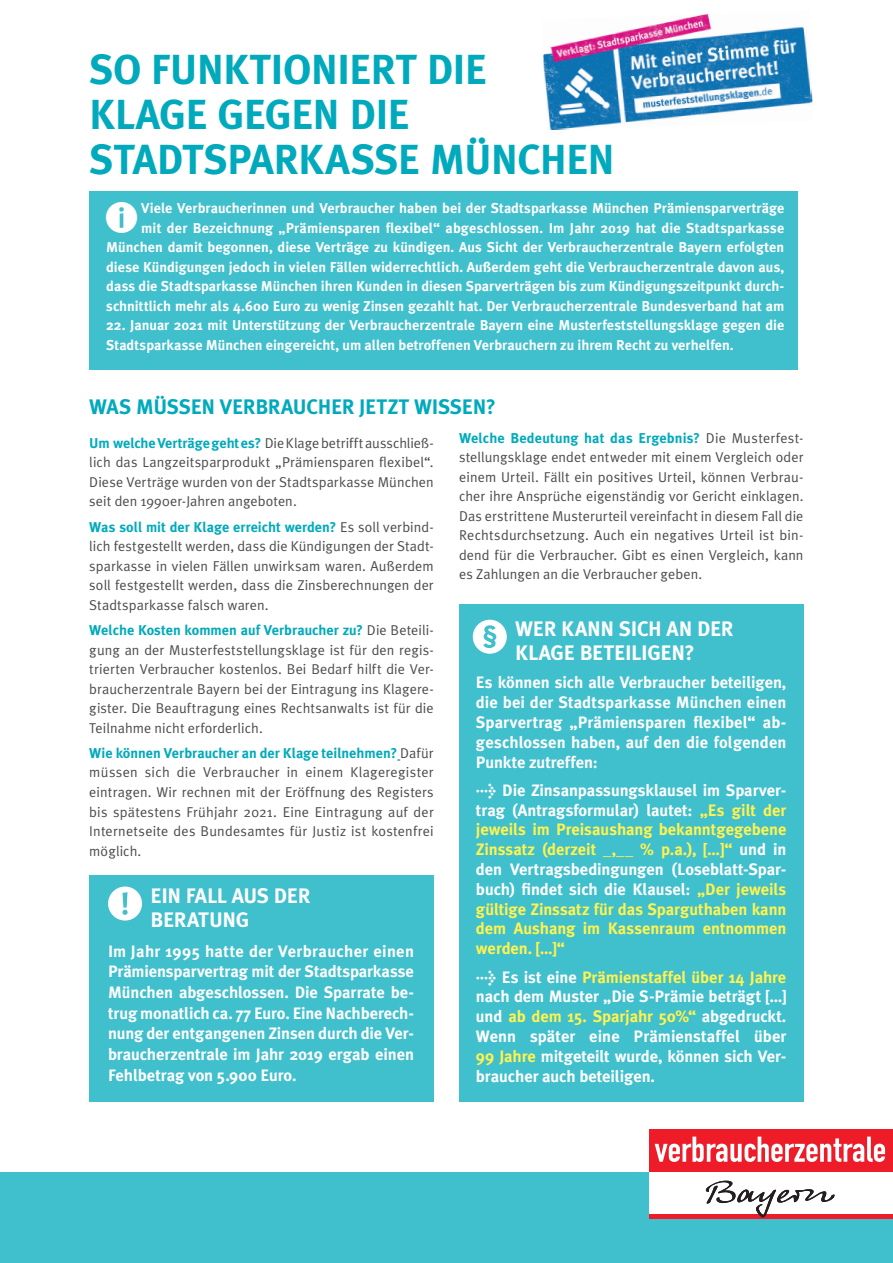
<style>
.page{position:relative;width:893px;height:1263px;background:#fff}
.page>*{position:absolute;margin:0;border:0;box-sizing:border-box;transform-origin:0 0}
.Kapitelhead{font:700 42px/45px "Meta Plus";letter-spacing:-.02em;color:#00aabc}
.t1{font:700 21px/24px "Meta Plus";letter-spacing:-.015em;color:#fff}
.t2{font:700 21px "Meta Plus";letter-spacing:-.02em;color:#00aabc}
.t3{font:700 16.5px/19.8px "Meta Plus";letter-spacing:-.005em;color:#fff;text-align:justify}
.t4{font:700 16.5px/19.8px "Meta Plus";letter-spacing:-.005em;color:#fff34f;text-align:justify}
.Body{font:14.25px/19.5px "Meta Plus Normal";letter-spacing:.01em;color:#4b4c4d;text-align:justify}
.Body_Icon{font:700 14.25px/19.5px "Meta Plus";letter-spacing:.005em;color:#fff;text-align:right}
.s1{font-family:"Meta Plus";font-weight:700;color:#00aabc}
.s2{color:#fff}
.s3{color:#fff34f}
</style>
<div class="page">
<div style="left:0;top:1172px;width:893px;height:91px;background:#40bfcc"></div>
<div style="left:89px;top:191px;width:709px;height:179px;background:#40bfcc"></div>
<div style="left:649px;top:1129px;width:244px;height:43px;background:#ee1c28"></div>
<svg style="left:655px;top:1136px;width:230px;height:26px"></svg>
<div style="left:649px;top:1172px;width:244px;height:42px;background:#fff"></div>
<div style="left:649px;top:1214px;width:244px;height:5px;background:#ee1c28"></div>
<svg style="left:706px;top:1181px;width:128px;height:36px"></svg>
<img style="left:543px;top:14px;width:270px;height:116px">
<div style="left:459px;top:604px;width:345px;height:497px;background:#40bfcc"></div>
<svg style="left:473px;top:620px;width:34px;height:34px"></svg>
<div style="left:89px;top:875px;width:345px;height:226px;background:#40bfcc"></div>
<svg style="left:108px;top:886px;width:34px;height:34px"></svg>
<p class="Kapitelhead" style="left:89px;top:46px;width:527px">SO FUNKTIONIERT DIE<br>KLAGE GEGEN DIE<br>STADTSPARKASSE MÜNCHEN</p>
<p class="Body_Icon" style="left:106px;top:198px;width:680px">Viele Verbraucherinnen und Verbraucher haben bei der Stadtsparkasse München Prämiensparverträge<br>mit der Bezeichnung „Prämiensparen flexibel“ abgeschlossen. Im Jahr 2019 hat die Stadtsparkasse München damit begonnen, diese Verträge zu kündigen. Aus Sicht der Verbraucherzentrale Bayern erfolgten diese Kündigungen jedoch in vielen Fällen widerrechtlich. Außerdem geht die Verbraucherzentrale davon aus, dass die Stadtsparkasse München ihren Kunden in diesen Sparverträgen bis zum Kündigungszeitpunkt durch&shy;schnittlich mehr als 4.600 Euro zu wenig Zinsen gezahlt hat. Der Verbraucherzentrale Bundesverband hat am</p>
<p class="Body_Icon" style="left:106px;top:315px;width:680px;text-align:left">22. Januar 2021 mit Unterstützung der Verbraucherzentrale Bayern eine Musterfeststellungsklage gegen die<br>Stadtsparkasse München eingereicht, um allen betroffenen Verbrauchern zu ihrem Recht zu verhelfen.</p>
<p class="t2" style="left:89px;top:394px;width:408px">WAS MÜSSEN VERBRAUCHER JETZT WISSEN?</p>
<p class="Body" style="left:89px;top:433px;width:346px"><span class="s1">Um welche Verträge geht es?</span> Die Klage betrifft ausschließ&shy;lich das Langzeitsparprodukt „Prämiensparen flexibel“.<br>Diese Verträge wurden von der Stadtsparkasse München seit den 1990er-Jahren angeboten.</p>
<p class="Body" style="left:89px;top:517px;width:346px"><span class="s1">Was soll mit der Klage erreicht werden?</span> Es soll verbind&shy;lich festgestellt werden, dass die Kündigungen der Stadt&shy;sparkasse in vielen Fällen unwirksam waren. Außerdem soll festgestellt werden, dass die Zinsberechnungen der Stadtsparkasse falsch waren.</p>
<p class="Body" style="left:89px;top:620px;width:346px"><span class="s1">Welche Kosten kommen auf Verbraucher zu?</span> Die Beteili&shy;gung an der Musterfeststellungsklage ist für den regis&shy;trierten Verbraucher kostenlos. Bei Bedarf hilft die Ver&shy;braucherzentrale Bayern bei der Eintragung ins Klagere&shy;gister. Die Beauftragung eines Rechtsanwalts ist für die Teilnahme nicht erforderlich.</p>
<p class="Body" style="left:89px;top:743px;width:346px"><span class="s1">Wie können Verbraucher an der Klage teilnehmen?</span> Dafür müssen sich die Verbraucher in einem Klageregister eintragen. Wir rechnen mit der Eröffnung des Registers bis spätestens Frühjahr 2021. Eine Eintragung auf der Internetseite des Bundesamtes für Justiz ist kostenfrei möglich.</p>
<p class="t1" style="left:151px;top:884px;width:161px">EIN FALL AUS DER<br>BERATUNG</p>
<p class="t3" style="left:108px;top:940px;width:307px;line-height:20.7px">Im Jahr 1995 hatte der Verbraucher einen Prämiensparvertrag mit der Stadtsparkasse München abgeschlossen. Die Sparrate be&shy;trug monatlich ca. 77 Euro. Eine Nachberech&shy;nung der entgangenen Zinsen durch die Ver&shy;braucherzentrale im Jahr 2019 ergab einen Fehlbetrag von 5.900 Euro.</p>
<p class="Body" style="left:459px;top:428px;width:346px"><span class="s1">Welche Bedeutung hat das Ergebnis?</span> Die Musterfest&shy;stellungsklage endet entweder mit einem Vergleich oder einem Urteil. Fällt ein positives Urteil, können Verbrau&shy;cher ihre Ansprüche eigenständig vor Gericht einklagen.<br>Das erstrittene Musterurteil vereinfacht in diesem Fall die Rechtsdurchsetzung. Auch ein negatives Urteil ist bin&shy;dend für die Verbraucher. Gibt es einen Vergleich, kann es Zahlungen an die Verbraucher geben.</p>
<p class="t1" style="left:515px;top:617px;width:220px">WER KANN SICH AN DER<br>KLAGE BETEILIGEN?</p>
<p class="t3" style="left:476px;top:673px;width:312px">Es können sich alle Verbraucher beteiligen, die bei der Stadtsparkasse München einen Sparvertrag „Prämiensparen flexibel“ ab&shy;geschlossen haben, auf den die folgenden Punkte zutreffen:</p>
<p class="t4" style="left:476px;top:780px;width:312px"><span class="s2">&gt; Die Zinsanpassungsklausel im Sparver&shy;trag (Antragsformular) lautet:</span> „Es gilt der jeweils im Preisaushang bekanntgegebene Zinssatz (derzeit _,__ % p.a.), […]“ <span class="s2">und in den Vertragsbedingungen (Loseblatt-Spar&shy;buch) findet sich die Klausel:</span> „Der jeweils gültige Zinssatz für das Sparguthaben kann dem Aushang im Kassenraum entnommen werden. […]“</p>
<p class="t3" style="left:476px;top:967px;width:312px">&gt; Es ist eine <span class="s3">Prämienstaffel über 14 Jahre </span>nach dem Muster „Die S-Prämie beträgt […] und <span class="s3">ab dem 15. Sparjahr 50%“</span> abgedruckt.<br>Wenn später eine Prämienstaffel über <span class="s3">99 Jahre</span> mitgeteilt wurde, können sich Ver&shy;braucher auch beteiligen.</p>
</div>
